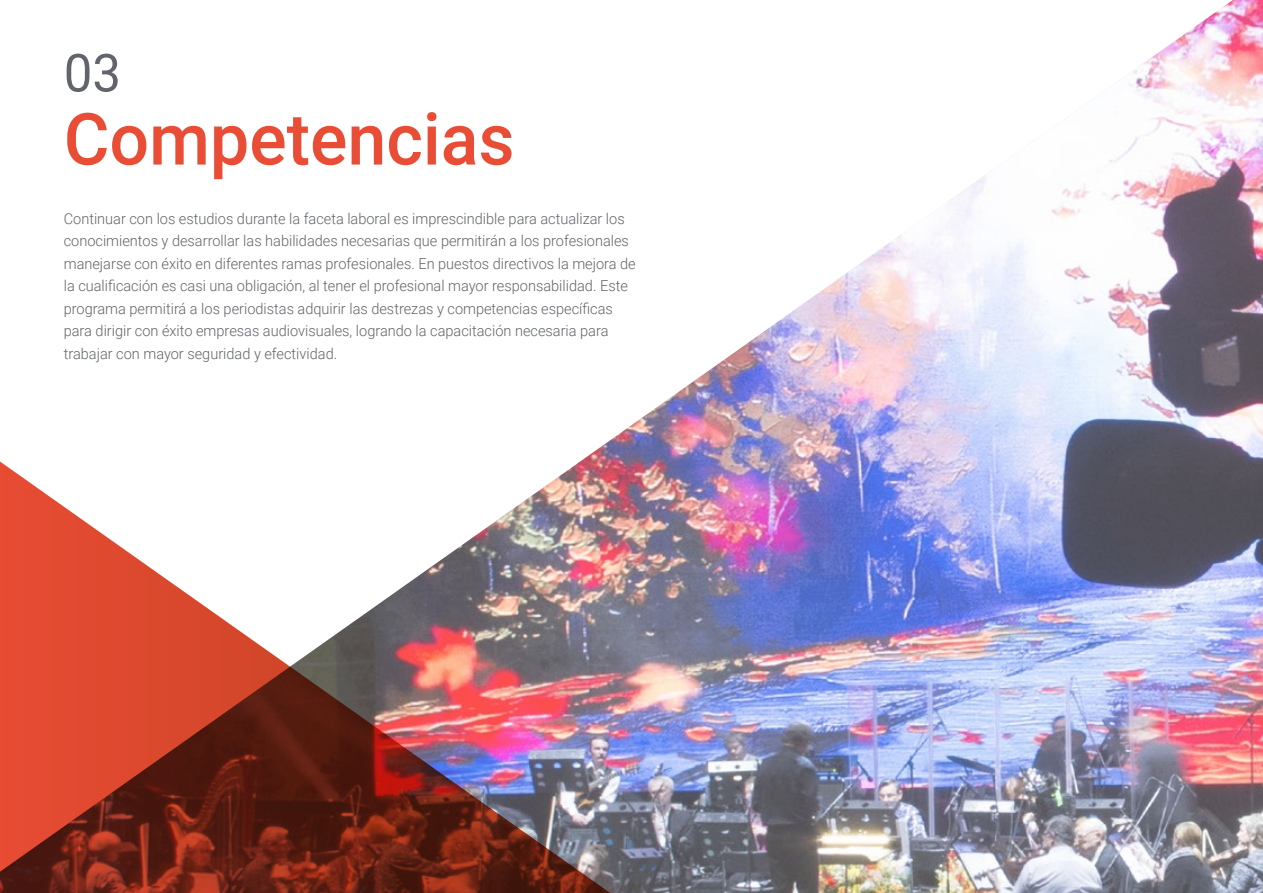
<style>
.page{position:relative;width:1263px;height:893px;background:#fff}
.page>*{position:absolute;margin:0;border:0;box-sizing:border-box;transform-origin:0 0}
.t1{font:500 72px "Roboto";color:#e94d35}
.t2{font:52.5px "Roboto";color:#61646a}
.t3{font:300 15px/22.5px "Roboto";color:#61646a}
</style>
<div class="page">
<img style="left:602px;top:0;width:661px;height:893px">
<img style="left:0;top:446px;width:640px;height:447px">
<h2 class="t2" style="left:64px;top:36px;width:59px">03</h2>
<h1 class="t1" style="left:64px;top:89px;width:452px">Competencias</h1>
<p class="t3" style="left:64px;top:207px;width:573px">Continuar con los estudios durante la faceta laboral es imprescindible para actualizar los conocimientos y desarrollar las habilidades necesarias que permitirán a los profesionales manejarse con éxito en diferentes ramas profesionales. En puestos directivos la mejora de la cualificación es casi una obligación, al tener el profesional mayor responsabilidad. Este programa permitirá a los periodistas adquirir las destrezas y competencias específicas para dirigir con éxito empresas audiovisuales, logrando la capacitación necesaria para trabajar con mayor seguridad y efectividad.</p>
</div>
